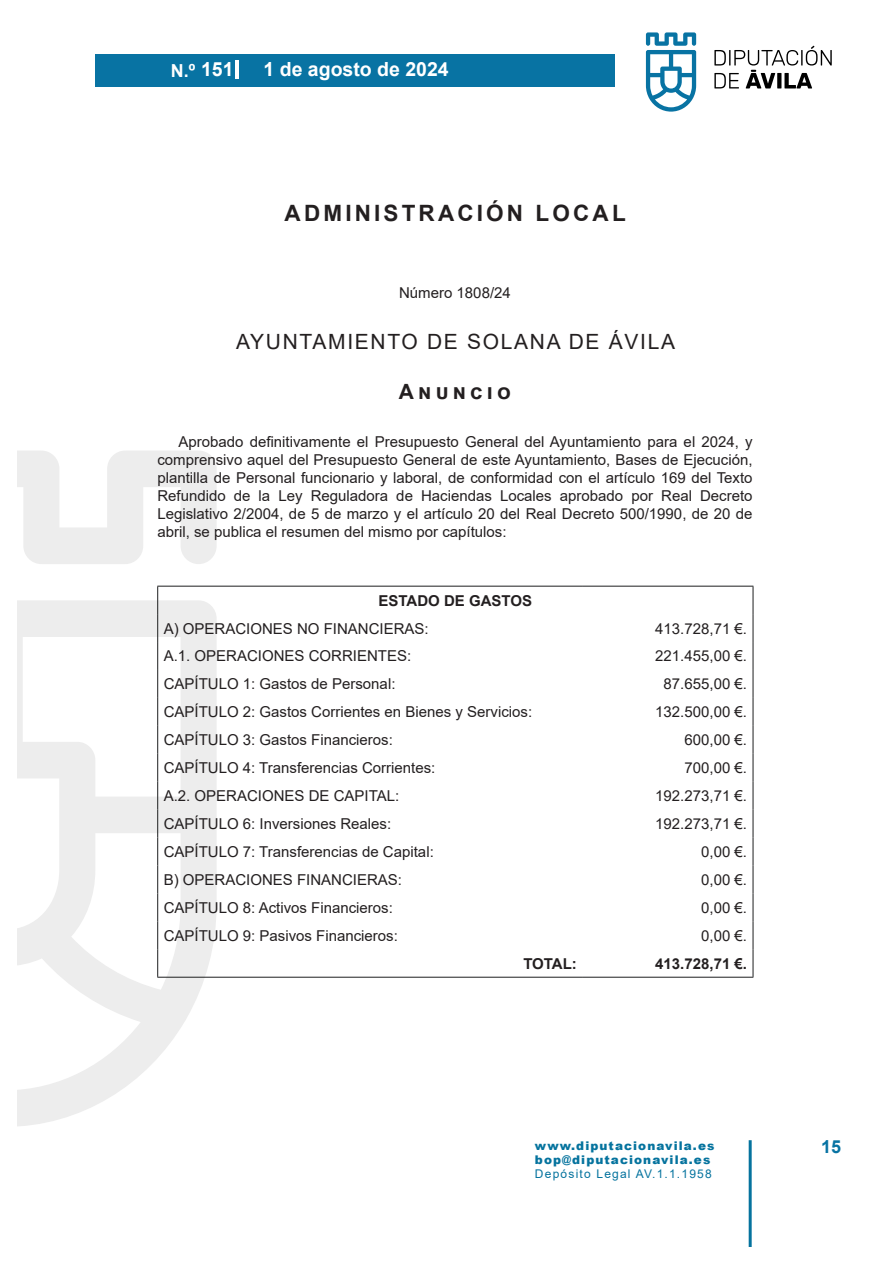
<style>
.page{position:relative;width:893px;height:1263px;background:#fff}
.page>*{position:absolute;margin:0;border:0;box-sizing:border-box;transform-origin:0 0}
.SECCION{font:700 22.5px "Arial";letter-spacing:.14em;color:#231f20}
.ORGANISMO{font:21px "Arial";letter-spacing:.08em;color:#231f20}
.ANUNCIO_1{font:21px "Arial Bold MT2";color:#231f20}
.t1{font:700 19.5px "Arial";color:#fff}
.t2{font:700 18px "Arial";color:#fff}
.t3{font:700 18px "Arial";color:#0873a3}
.TEXTOTABLA{font:15px "Arial MT2";color:#231f20}
.TEXTO{font:15px/18px "Arial MT2";color:#231f20;text-align:justify}
.TEXTOTABLA-2{font:700 15px "Arial";color:#231f20}
.REFERENCIA{font:15px "Arial MT2";color:#231f20}
.t4{font:900 12px "Arial";letter-spacing:.09em;color:#05739e}
.t5{font:12px "Arial MT2";letter-spacing:.1em;color:#05739e}
.s1{font-size:19.5px}
.s2{font-family:"Arial"}
</style>
<div class="page">
<div style="left:95px;top:54px;width:520px;height:33px;background:#0873a3"></div>
<svg style="left:646px;top:32px;width:50px;height:80px"></svg>
<svg style="left:714px;top:46px;width:118px;height:42px"></svg>
<hr style="left:749px;top:1140px;width:3px;height:106px;background:#05739e">
<hr style="left:236px;top:60px;width:3px;height:18px;background:#fff">
<svg style="left:17px;top:451px;width:200px;height:675px"></svg>
<hr style="left:157px;top:586px;width:426px;height:1px;background:#1d1e1f">
<hr style="left:583px;top:586px;width:170px;height:1px;background:#1d1e1f">
<svg style="left:157px;top:586px;width:1px;height:391px"></svg>
<svg style="left:753px;top:586px;width:1px;height:391px"></svg>
<hr style="left:157px;top:977px;width:426px;height:1px;background:#1d1e1f">
<hr style="left:583px;top:977px;width:170px;height:1px;background:#1d1e1f">
<p class="t2" style="left:171px;top:58px;width:64px">N.º <span class="s1">151</span></p>
<h3 class="t1" style="left:263px;top:56px;width:187px">1 de agosto de 2024</h3>
<p class="SECCION" style="left:285px;top:197px;width:343px">ADMINISTRACIÓN LOCAL</p>
<p class="REFERENCIA" style="left:399px;top:282px;width:113px">Número 1808/24</p>
<p class="ORGANISMO" style="left:236px;top:327px;width:441px">AYUNTAMIENTO DE SOLANA DE ÁVILA</p>
<p class="ANUNCIO_1" style="left:399px;top:377px;width:114px">Anuncio</p>
<p class="TEXTO" style="left:157px;top:433px;width:597px;text-indent:21px"><span class="s2">Aprobado definitivamente el Presupuesto General del Ayuntamiento para el 2024, y </span>comprensivo aquel del Presupuesto General de este Ayuntamiento, Bases de Ejecución, plantilla de Personal funcionario y laboral, de conformidad con el artículo 169 del Texto Refundido de la Ley Reguladora de Haciendas Locales aprobado por Real Decreto Legislativo 2/2004, de 5 de marzo y el artículo 20 del Real Decreto 500/1990, de 20 de abril, se publica el resumen del mismo por capítulos:</p>
<p class="TEXTOTABLA-2" style="left:379px;top:590px;width:155px">ESTADO DE GASTOS</p>
<p class="TEXTOTABLA" style="left:164px;top:618px;width:267px">A) OPERACIONES NO FINANCIERAS:</p>
<p class="TEXTOTABLA" style="left:655px;top:618px;width:93px">413.728,71 €.</p>
<p class="TEXTOTABLA" style="left:164px;top:646px;width:249px">A.1. OPERACIONES CORRIENTES:</p>
<p class="TEXTOTABLA" style="left:655px;top:646px;width:93px">221.455,00 €.</p>
<p class="TEXTOTABLA" style="left:164px;top:674px;width:233px">CAPÍTULO 1: Gastos de Personal:</p>
<p class="TEXTOTABLA" style="left:664px;top:674px;width:85px">87.655,00 €.</p>
<p class="TEXTOTABLA" style="left:164px;top:702px;width:370px">CAPÍTULO 2: Gastos Corrientes en Bienes y Servicios:</p>
<p class="TEXTOTABLA" style="left:655px;top:702px;width:93px">132.500,00 €.</p>
<p class="TEXTOTABLA" style="left:164px;top:730px;width:231px">CAPÍTULO 3: Gastos Financieros:</p>
<p class="TEXTOTABLA" style="left:684px;top:730px;width:64px">600,00 €.</p>
<p class="TEXTOTABLA" style="left:164px;top:757px;width:273px">CAPÍTULO 4: Transferencias Corrientes:</p>
<p class="TEXTOTABLA" style="left:684px;top:757px;width:64px">700,00 €.</p>
<p class="TEXTOTABLA" style="left:164px;top:785px;width:237px">A.2. OPERACIONES DE CAPITAL:</p>
<p class="TEXTOTABLA" style="left:655px;top:785px;width:93px">192.273,71 €.</p>
<p class="TEXTOTABLA" style="left:164px;top:813px;width:229px">CAPÍTULO 6: Inversiones Reales:</p>
<p class="TEXTOTABLA" style="left:655px;top:813px;width:93px">192.273,71 €.</p>
<p class="TEXTOTABLA" style="left:164px;top:841px;width:272px">CAPÍTULO 7: Transferencias de Capital:</p>
<p class="TEXTOTABLA" style="left:701px;top:841px;width:47px">0,00 €.</p>
<p class="TEXTOTABLA" style="left:164px;top:869px;width:240px">B) OPERACIONES FINANCIERAS:</p>
<p class="TEXTOTABLA" style="left:701px;top:869px;width:47px">0,00 €.</p>
<p class="TEXTOTABLA" style="left:164px;top:897px;width:231px">CAPÍTULO 8: Activos Financieros:</p>
<p class="TEXTOTABLA" style="left:701px;top:897px;width:47px">0,00 €.</p>
<p class="TEXTOTABLA" style="left:164px;top:925px;width:236px">CAPÍTULO 9: Pasivos Financieros:</p>
<p class="TEXTOTABLA" style="left:701px;top:925px;width:47px">0,00 €.</p>
<p class="TEXTOTABLA-2" style="left:523px;top:953px;width:55px">TOTAL:</p>
<p class="TEXTOTABLA-2" style="left:655px;top:953px;width:93px">413.728,71 €.</p>
<p class="t4" style="left:535px;top:1136px;width:181px">www.diputacionavila.es</p>
<p class="t3" style="left:821px;top:1134px;width:22px">15</p>
<p class="t4" style="left:535px;top:1151px;width:177px">bop@diputacionavila.es</p>
<p class="t5" style="left:535px;top:1166px;width:178px">Depósito Legal AV.1.1.1958</p>
</div>
